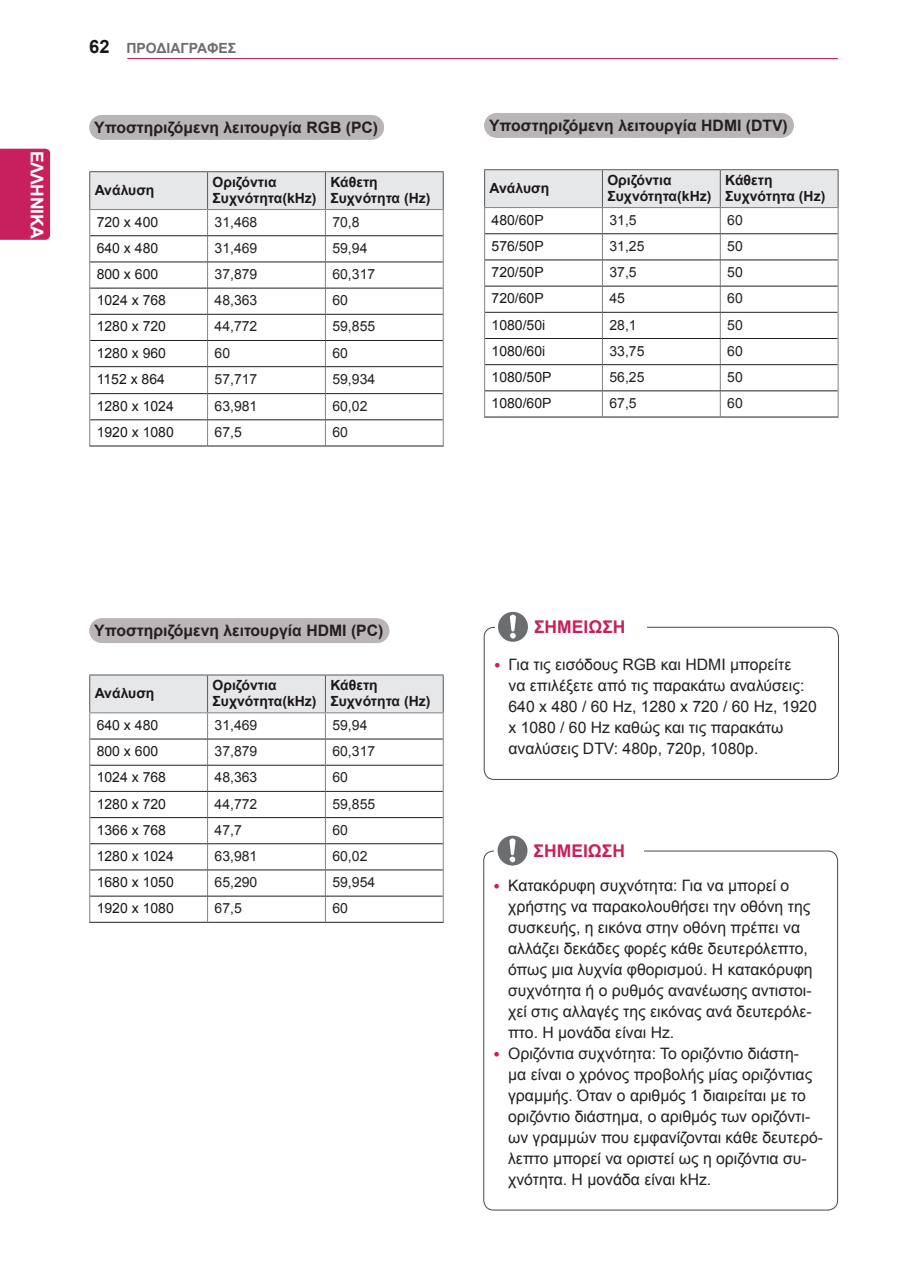
<style>
.page{position:relative;width:903px;height:1275px;background:#fff}
.page>*{position:absolute;margin:0;border:0;box-sizing:border-box;transform-origin:0 0}
.t1{font:700 21px "Arial";color:#fff}
.t2{font:700 18.38px "Arial";color:#1a161a}
.Title-note{font:700 17.5px "Arial";color:#c8205d}
.t3{font:700 17.5px "Arial";letter-spacing:-.02em;color:#fff}
.t4{font:15.75px/21px "Arial";color:#231f20}
.Title-3{font:700 15.75px "Arial";color:#231f20}
.t5{font:14px "Arial";color:#231f20}
.t6{font:14px "Arial";color:#1a161a}
.Body{font:700 14px "Arial";color:#1a161a}
.t7{font:700 14px "Arial";color:#6c6d70}
</style>
<div class="page">
<hr style="left:127px;top:58px;width:711px;height:1px;background:#c8205d">
<div style="left:0;top:149px;width:50px;height:91px;background:#c8205d"></div>
<div style="left:484px;top:627px;width:355px;height:153px;border:1px solid #4c4649;border-radius:10px"></div>
<div style="left:524px;top:616px;width:123px;height:23px;background:#fff"></div>
<div style="left:495px;top:612px;width:38px;height:30px;background:#fff"></div>
<svg style="left:498px;top:612px;width:30px;height:30px"></svg>
<svg style="left:497px;top:836px;width:30px;height:29px"></svg>
<div style="left:496px;top:113px;width:284px;height:24px;background:#bab6b7"></div>
<svg style="left:544px;top:137px;width:213px;height:1px"></svg>
<svg style="left:780px;top:113px;width:1px;height:25px"></svg>
<hr style="left:484px;top:417px;width:118px;height:1px;background:#231f20">
<hr style="left:602px;top:417px;width:118px;height:1px;background:#231f20">
<hr style="left:720px;top:417px;width:118px;height:1px;background:#231f20">
<hr style="left:484px;top:169px;width:118px;height:1px;background:#57585a">
<hr style="left:602px;top:169px;width:118px;height:1px;background:#57585a">
<hr style="left:720px;top:169px;width:118px;height:1px;background:#57585a">
<svg style="left:484px;top:170px;width:355px;height:247px"></svg>
<div style="left:102px;top:115px;width:269px;height:24px;background:#bab6b7"></div>
<svg style="left:155px;top:139px;width:189px;height:1px"></svg>
<svg style="left:371px;top:115px;width:1px;height:25px"></svg>
<div style="left:102px;top:618px;width:274px;height:25px;background:#bab6b7"></div>
<svg style="left:376px;top:618px;width:1px;height:25px"></svg>
<hr style="left:89px;top:171px;width:119px;height:1px;background:#57585a">
<hr style="left:208px;top:171px;width:117px;height:1px;background:#57585a">
<hr style="left:325px;top:171px;width:119px;height:1px;background:#57585a">
<hr style="left:89px;top:446px;width:119px;height:1px;background:#231f20">
<hr style="left:208px;top:446px;width:117px;height:1px;background:#231f20">
<hr style="left:325px;top:446px;width:119px;height:1px;background:#231f20">
<svg style="left:89px;top:172px;width:355px;height:274px"></svg>
<hr style="left:89px;top:922px;width:119px;height:1px;background:#231f20">
<hr style="left:208px;top:922px;width:117px;height:1px;background:#231f20">
<hr style="left:325px;top:922px;width:119px;height:1px;background:#231f20">
<hr style="left:89px;top:674px;width:119px;height:1px;background:#57585a">
<hr style="left:208px;top:674px;width:117px;height:1px;background:#57585a">
<hr style="left:325px;top:674px;width:119px;height:1px;background:#57585a">
<svg style="left:89px;top:675px;width:355px;height:247px"></svg>
<p class="t3" style="left:49px;top:151px;width:89px;rotate:90deg">ΕΛΛΗΝΙΚΑ</p>
<h1 class="t1" style="left:50px;top:173px;width:44px;rotate:90deg">ΕΛΛ</h1>
<p class="t2" style="left:89px;top:34px;width:22px">62</p>
<p class="t7" style="left:126px;top:39px;width:111px">ΠΡΟΔΙΑΓΡΑΦΕΣ</p>
<p class="Title-3" style="left:94px;top:117px;width:285px">Υποστηριζόμενη λειτουργία RGB (PC)</p>
<p class="Body" style="left:95px;top:180px;width:61px">Ανάλυση</p>
<p class="Body" style="left:213px;top:173px;width:66px">Οριζόντια</p>
<p class="Body" style="left:213px;top:188px;width:106px">Συχνότητα(kHz)</p>
<p class="Body" style="left:330px;top:173px;width:49px">Κάθετη</p>
<p class="Body" style="left:330px;top:188px;width:102px">Συχνότητα (Hz)</p>
<p class="t6" style="left:97px;top:213px;width:63px">720 x 400</p>
<p class="t5" style="left:215px;top:213px;width:44px">31,468</p>
<p class="t5" style="left:332px;top:213px;width:29px">70,8</p>
<p class="t6" style="left:97px;top:239px;width:63px">640 x 480</p>
<p class="t5" style="left:215px;top:239px;width:44px">31,469</p>
<p class="t5" style="left:332px;top:239px;width:37px">59,94</p>
<p class="t6" style="left:97px;top:265px;width:63px">800 x 600</p>
<p class="t5" style="left:215px;top:265px;width:44px">37,879</p>
<p class="t5" style="left:332px;top:265px;width:44px">60,317</p>
<p class="t6" style="left:97px;top:291px;width:71px">1024 x 768</p>
<p class="t5" style="left:215px;top:291px;width:44px">48,363</p>
<p class="t5" style="left:332px;top:291px;width:17px">60</p>
<p class="t6" style="left:97px;top:317px;width:71px">1280 x 720</p>
<p class="t5" style="left:215px;top:317px;width:44px">44,772</p>
<p class="t5" style="left:332px;top:317px;width:44px">59,855</p>
<p class="t6" style="left:97px;top:344px;width:71px">1280 x 960</p>
<p class="t5" style="left:215px;top:344px;width:17px">60</p>
<p class="t5" style="left:332px;top:344px;width:17px">60</p>
<p class="t6" style="left:97px;top:370px;width:70px">1152 x 864</p>
<p class="t5" style="left:215px;top:370px;width:44px">57,717</p>
<p class="t5" style="left:332px;top:370px;width:44px">59,934</p>
<p class="t6" style="left:97px;top:397px;width:79px">1280 x 1024</p>
<p class="t5" style="left:215px;top:397px;width:44px">63,981</p>
<p class="t5" style="left:332px;top:397px;width:37px">60,02</p>
<p class="t6" style="left:97px;top:423px;width:79px">1920 x 1080</p>
<p class="t5" style="left:215px;top:423px;width:29px">67,5</p>
<p class="t5" style="left:332px;top:423px;width:17px">60</p>
<p class="Title-3" style="left:489px;top:115px;width:300px">Υποστηριζόμενη λειτουργία HDMI (DTV)</p>
<p class="Body" style="left:490px;top:178px;width:61px">Ανάλυση</p>
<p class="Body" style="left:607px;top:171px;width:66px">Οριζόντια</p>
<p class="Body" style="left:607px;top:186px;width:106px">Συχνότητα(kHz)</p>
<p class="Body" style="left:725px;top:171px;width:49px">Κάθετη</p>
<p class="Body" style="left:725px;top:186px;width:102px">Συχνότητα (Hz)</p>
<p class="t6" style="left:492px;top:211px;width:54px">480/60P</p>
<p class="t5" style="left:609px;top:211px;width:29px">31,5</p>
<p class="t5" style="left:727px;top:211px;width:17px">60</p>
<p class="t6" style="left:492px;top:237px;width:54px">576/50P</p>
<p class="t5" style="left:609px;top:237px;width:37px">31,25</p>
<p class="t5" style="left:727px;top:237px;width:17px">50</p>
<p class="t6" style="left:492px;top:263px;width:54px">720/50P</p>
<p class="t5" style="left:609px;top:263px;width:29px">37,5</p>
<p class="t5" style="left:727px;top:263px;width:17px">50</p>
<p class="t6" style="left:492px;top:289px;width:54px">720/60P</p>
<p class="t5" style="left:609px;top:289px;width:17px">45</p>
<p class="t5" style="left:727px;top:289px;width:17px">60</p>
<p class="t6" style="left:492px;top:315px;width:55px">1080/50i</p>
<p class="t5" style="left:609px;top:315px;width:29px">28,1</p>
<p class="t5" style="left:727px;top:315px;width:17px">50</p>
<p class="t6" style="left:492px;top:342px;width:55px">1080/60i</p>
<p class="t5" style="left:609px;top:342px;width:37px">33,75</p>
<p class="t5" style="left:727px;top:342px;width:17px">60</p>
<p class="t6" style="left:492px;top:368px;width:61px">1080/50P</p>
<p class="t5" style="left:609px;top:368px;width:37px">56,25</p>
<p class="t5" style="left:727px;top:368px;width:17px">50</p>
<p class="t6" style="left:492px;top:394px;width:61px">1080/60P</p>
<p class="t5" style="left:609px;top:394px;width:29px">67,5</p>
<p class="t5" style="left:727px;top:394px;width:17px">60</p>
<p class="Title-3" style="left:94px;top:620px;width:291px">Υποστηριζόμενη λειτουργία HDMI (PC)</p>
<p class="Body" style="left:95px;top:684px;width:61px">Ανάλυση</p>
<p class="Body" style="left:213px;top:676px;width:66px">Οριζόντια</p>
<p class="Body" style="left:213px;top:692px;width:106px">Συχνότητα(kHz)</p>
<p class="Body" style="left:330px;top:676px;width:49px">Κάθετη</p>
<p class="Body" style="left:330px;top:692px;width:102px">Συχνότητα (Hz)</p>
<p class="t6" style="left:97px;top:716px;width:63px">640 x 480</p>
<p class="t5" style="left:215px;top:716px;width:44px">31,469</p>
<p class="t5" style="left:332px;top:716px;width:37px">59,94</p>
<p class="t6" style="left:97px;top:742px;width:63px">800 x 600</p>
<p class="t5" style="left:215px;top:742px;width:44px">37,879</p>
<p class="t5" style="left:332px;top:742px;width:44px">60,317</p>
<p class="t6" style="left:97px;top:768px;width:71px">1024 x 768</p>
<p class="t5" style="left:215px;top:768px;width:44px">48,363</p>
<p class="t5" style="left:332px;top:768px;width:17px">60</p>
<p class="t6" style="left:97px;top:794px;width:71px">1280 x 720</p>
<p class="t5" style="left:215px;top:794px;width:44px">44,772</p>
<p class="t5" style="left:332px;top:794px;width:44px">59,855</p>
<p class="t6" style="left:97px;top:821px;width:71px">1366 x 768</p>
<p class="t5" style="left:215px;top:821px;width:29px">47,7</p>
<p class="t5" style="left:332px;top:821px;width:17px">60</p>
<p class="t6" style="left:97px;top:847px;width:79px">1280 x 1024</p>
<p class="t5" style="left:215px;top:847px;width:44px">63,981</p>
<p class="t5" style="left:332px;top:847px;width:37px">60,02</p>
<p class="t6" style="left:97px;top:873px;width:79px">1680 x 1050</p>
<p class="t5" style="left:215px;top:873px;width:44px">65,290</p>
<p class="t5" style="left:332px;top:873px;width:44px">59,954</p>
<p class="t6" style="left:97px;top:899px;width:79px">1920 x 1080</p>
<p class="t5" style="left:215px;top:899px;width:29px">67,5</p>
<p class="t5" style="left:332px;top:899px;width:17px">60</p>
<p class="Title-note" style="left:534px;top:615px;width:90px">ΣΗΜΕΊΩΣΗ</p>
<p class="t4" style="left:508px;top:654px;width:310px">Για τις εισόδους RGB και HDMI μπορείτε<br>να επιλέξετε από τις παρακάτω αναλύσεις:<br>640 x 480 / 60 Hz, 1280 x 720 / 60 Hz, 1920 x 1080 / 60 Hz καθώς και τις παρακάτω αναλύσεις DTV: 480p, 720p, 1080p.</p>
<p class="Title-note" style="left:534px;top:839px;width:90px">ΣΗΜΕΊΩΣΗ</p>
<p class="t4" style="left:508px;top:875px;width:306px">Κατακόρυφη συχνότητα: Για να μπορεί ο χρήστης να παρακολουθήσει την οθόνη της συσκευής, η εικόνα στην οθόνη πρέπει να αλλάζει δεκάδες φορές κάθε δευτερόλεπτο, όπως μια λυχνία φθορισμού. Η κατακόρυφη συχνότητα ή ο ρυθμός ανανέωσης αντιστοι&shy;χεί στις αλλαγές της εικόνας ανά δευτερόλε&shy;πτο. Η μονάδα είναι Hz.</p>
<p class="t4" style="left:508px;top:1043px;width:317px">Οριζόντια συχνότητα: Το οριζόντιο διάστη-<br>μα είναι ο χρόνος προβολής μίας οριζόντιας γραμμής. Όταν ο αριθμός 1 διαιρείται με το οριζόντιο διάστημα, ο αριθμός των οριζόντι&shy;ων γραμμών που εμφανίζονται κάθε δευτερό&shy;λεπτο μπορεί να οριστεί ως η οριζόντια συ&shy;χνότητα. Η μονάδα είναι kHz.</p>
</div>
